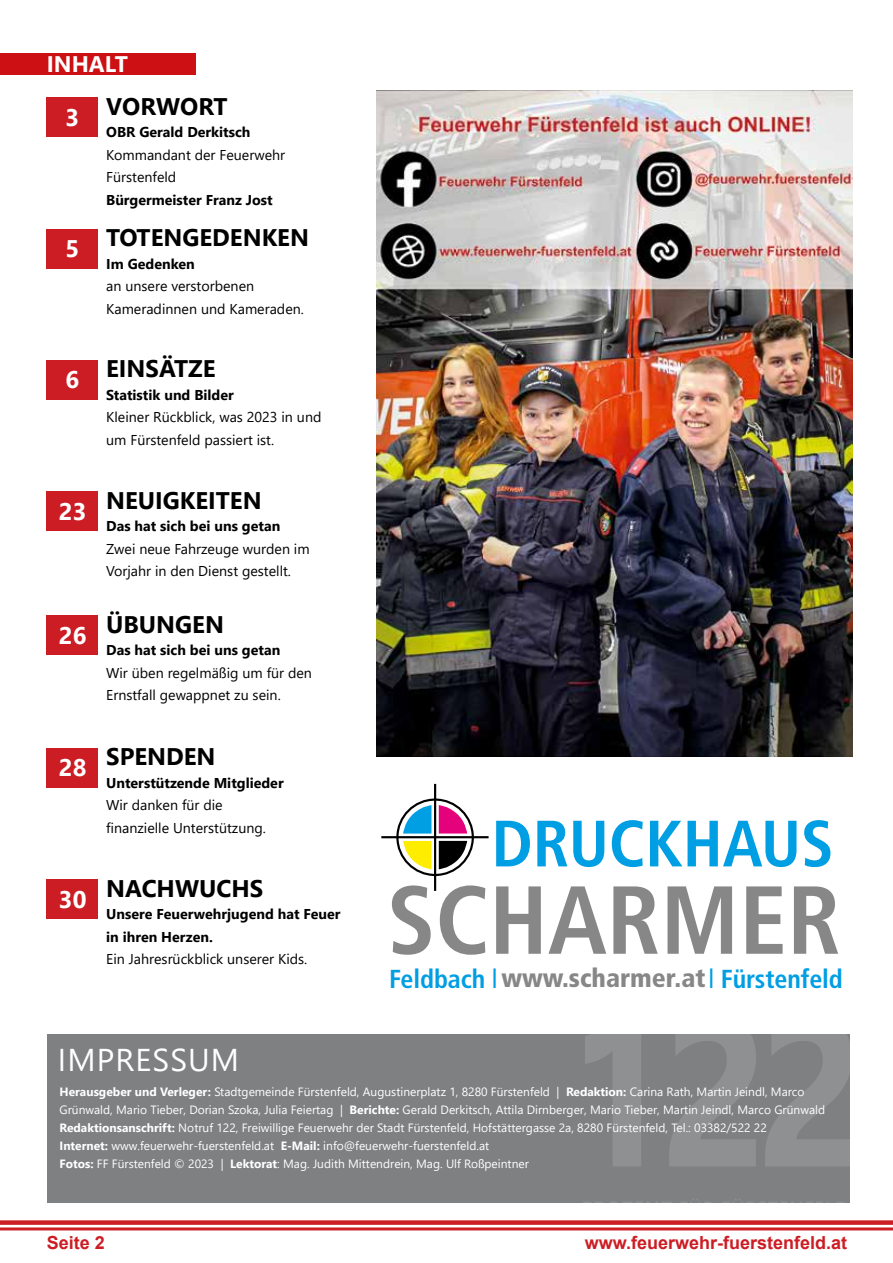
<style>
.page{position:relative;width:893px;height:1263px;background:#fff}
.page>*{position:absolute;margin:0;border:0;box-sizing:border-box;transform-origin:0 0}
.t1{font:700 213.15px "Segoe UI";color:#fff;scale:.87 1}
.t2{font:700 condensed 96.45px "Frutiger LT Std";color:#868786}
.t3{font:700 condensed 65.4px "Frutiger LT Std";color:#009ee3}
.t4{font:31.5px "Segoe UI";letter-spacing:.035em;color:#fff}
.t5{font:700 condensed 26.1px "Frutiger LT Std";letter-spacing:-.005em;color:#009ee3}
.t6{font:700 24px "Segoe UI";color:#000}
.t7{font:700 24px "Segoe UI";color:#fff}
.t8{font:700 22.5px "Segoe UI";color:#fff}
.t9{font:700 18px "Arial";color:#cc1d24}
.t10{font:14.25px/22.5px "Segoe UI";color:#000}
.t11{font:700 14.25px/22.5px "Segoe UI";color:#000}
.t12{font:12px/18px "Segoe UI";color:#fff}
.s1{font-weight:400}
.s2{font-weight:900;color:#868786}
.s3{font-weight:700}
</style>
<div class="page">
<div style="left:0;top:1220px;width:893px;height:5px;background:#cc1d24"></div>
<hr style="left:0;top:1227px;width:893px;height:3px;background:#cc1d24">
<div style="left:47px;top:1034px;width:803px;height:169px;background:#7e8081"></div>
<div style="left:47px;top:98px;width:51px;height:39px;background:#cc1d24"></div>
<img style="left:376px;top:91px;width:477px;height:666px">
<div style="left:0;top:53px;width:196px;height:21px;background:#cd1013"></div>
<div style="left:47px;top:229px;width:51px;height:39px;background:#cc1d24"></div>
<div style="left:47px;top:360px;width:51px;height:39px;background:#cc1d24"></div>
<div style="left:47px;top:491px;width:51px;height:40px;background:#cc1d24"></div>
<div style="left:47px;top:748px;width:51px;height:39px;background:#cc1d24"></div>
<div style="left:47px;top:879px;width:51px;height:40px;background:#cc1d24"></div>
<div style="left:47px;top:616px;width:51px;height:39px;background:#cc1d24"></div>
<div style="left:396px;top:798px;width:78px;height:78px;border:2px solid #000;border-radius:50%"></div>
<svg style="left:439px;top:805px;width:28px;height:28px"></svg>
<svg style="left:439px;top:841px;width:28px;height:28px"></svg>
<svg style="left:403px;top:805px;width:28px;height:28px"></svg>
<svg style="left:403px;top:841px;width:28px;height:28px"></svg>
<hr style="left:381px;top:836px;width:108px;height:2px;background:#000">
<hr style="left:434px;top:784px;width:2px;height:107px;background:#000">
<h3 class="t8" style="left:47px;top:43px;width:83px">INHALT</h3>
<h3 class="t7" style="left:66px;top:95px;width:15px">3</h3>
<h3 class="t7" style="left:66px;top:226px;width:15px">5</h3>
<h3 class="t7" style="left:66px;top:357px;width:15px">6</h3>
<h3 class="t7" style="left:59px;top:488px;width:29px">23</h3>
<h3 class="t7" style="left:59px;top:613px;width:29px">26</h3>
<h3 class="t7" style="left:59px;top:745px;width:29px">28</h3>
<h3 class="t7" style="left:59px;top:876px;width:29px">30</h3>
<h3 class="t6" style="left:106px;top:84px;width:123px">VORWORT</h3>
<p class="t11" style="left:106px;top:120px;width:146px">OBR Gerald Derkitsch</p>
<p class="t10" style="left:106px;top:142px;width:180px">Kommandant der Feuerwehr<br>Fürstenfeld</p>
<p class="t11" style="left:106px;top:187px;width:168px">Bürgermeister Franz Jost</p>
<h3 class="t6" style="left:106px;top:215px;width:204px">TOTENGEDENKEN</h3>
<p class="t11" style="left:106px;top:251px;width:90px">Im Gedenken</p>
<p class="t10" style="left:106px;top:273px;width:199px">an unsere verstorbenen<br>Kameradinnen und Kameraden.</p>
<h3 class="t6" style="left:106px;top:346px;width:111px">EINSÄTZE</h3>
<p class="t11" style="left:106px;top:382px;width:129px">Statistik und Bilder</p>
<p class="t10" style="left:106px;top:405px;width:217px">Kleiner Rückblick, was 2023 in und um Fürstenfeld passiert ist.</p>
<h3 class="t6" style="left:106px;top:477px;width:157px">NEUIGKEITEN</h3>
<p class="t11" style="left:106px;top:514px;width:176px">Das hat sich bei uns getan</p>
<p class="t10" style="left:106px;top:536px;width:205px">Zwei neue Fahrzeuge wurden im<br>Vorjahr in den Dienst gestellt.</p>
<h3 class="t6" style="left:106px;top:602px;width:119px">ÜBUNGEN</h3>
<p class="t11" style="left:106px;top:638px;width:176px">Das hat sich bei uns getan</p>
<p class="t10" style="left:106px;top:660px;width:207px">Wir üben regelmäßig um für den<br>Ernstfall gewappnet zu sein.</p>
<h3 class="t6" style="left:106px;top:734px;width:111px">SPENDEN</h3>
<p class="t11" style="left:106px;top:770px;width:179px">Unterstützende Mitglieder</p>
<p class="t10" style="left:106px;top:793px;width:161px">Wir danken für die finanzielle Unterstützung.</p>
<h3 class="t6" style="left:106px;top:865px;width:159px">NACHWUCHS</h3>
<p class="t11" style="left:106px;top:902px;width:236px">Unsere Feuerwehrjugend hat Feuer in ihren Herzen.</p>
<p class="t10" style="left:106px;top:946px;width:203px">Ein Jahresrückblick unserer Kids.</p>
<h3 class="t3" style="left:492px;top:805px;width:343px">DRUCKHAUS</h3>
<h2 class="t2" style="left:387px;top:863px;width:455px">SCHARMER</h2>
<h3 class="t5" style="left:389px;top:964px;width:455px">Feldbach <span class="s1">l</span><span class="s2">www.scharmer.at</span><span class="s1">l</span> Fürstenfeld</h3>
<h1 class="t1" style="left:566px;top:890px;width:345px">122</h1>
<h3 class="t4" style="left:58px;top:1030px;width:183px">IMPRESSUM</h3>
<p class="t12" style="left:60px;top:1082px;width:767px"><span class="s3">Herausgeber und Verleger:</span> Stadtgemeinde Fürstenfeld, Augustinerplatz 1, 8280 Fürstenfeld | <span class="s3">Redaktion:</span> Carina Rath, Martin Jeindl, Marco Grünwald, Mario Tieber, Dorian Szoka, Julia Feiertag | <span class="s3">Berichte:</span> Gerald Derkitsch, Attila Dirnberger, Mario Tieber, Martin Jeindl, Marco Grünwald <span class="s3">Redaktionsanschrift:</span> Notruf 122, Freiwillige Feuerwehr der Stadt Fürstenfeld, Hofstättergasse 2a, 8280 Fürstenfeld, Tel.: 03382/522 22<br><span class="s3">Internet:</span> www.feuerwehr-fuerstenfeld.at <span class="s3">E-Mail:</span> info@feuerwehr-fuerstenfeld.at<br><span class="s3">Fotos:</span> FF Fürstenfeld © 2023 | <span class="s3">Lektorat</span>: Mag. Judith Mittendrein, Mag. Ulf Roßpeintner</p>
<h3 class="t9" style="left:47px;top:1230px;width:60px">Seite 2</h3>
<h3 class="t9" style="left:585px;top:1230px;width:264px">www.feuerwehr-fuerstenfeld.at</h3>
</div>
